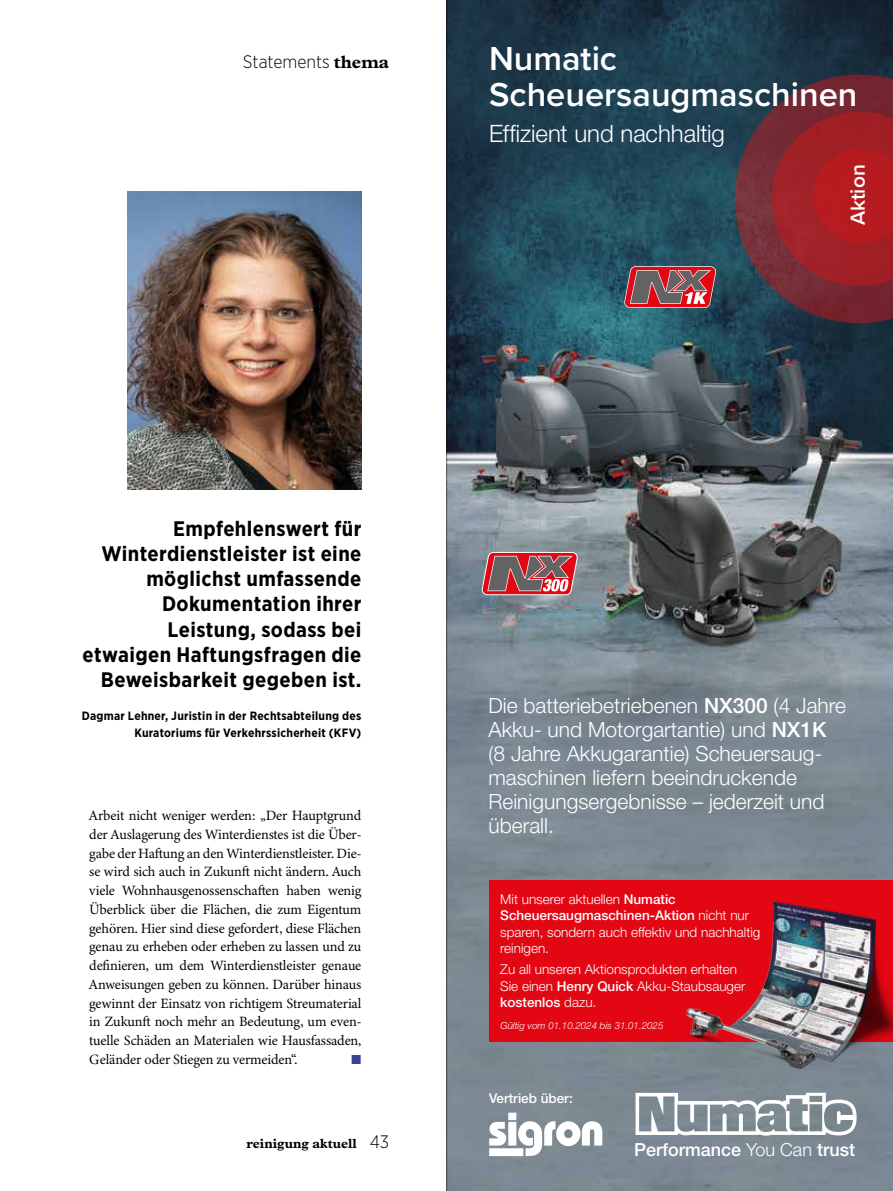
<style>
.page{position:relative;width:893px;height:1191px;background:#fff}
.page>*{position:absolute;margin:0;border:0;box-sizing:border-box;transform-origin:0 0}
.t1{font:600 34.5px/36px "Proxima Nova";color:#fff}
.t2{font:300 24px "Helvetica Neue LT Pro";letter-spacing:-.005em;color:#fff}
.t3{font:300 21px/24px "Helvetica Neue LT Pro";color:#fff}
.t4{font:700 21px/25.2px "Gotham Narrow";letter-spacing:.02em;color:#000;text-align:right}
.t5{font:600 21px "Proxima Nova";color:#fff}
.t6{font:500 18px "Helvetica Neue";color:#fff}
.t7{font:300 18px "Gotham Narrow";color:#000}
.t8{font:14.25px/18.8px "Minion 3";letter-spacing:-.01em;color:#000;text-align:justify}
.t9{font:300 13.5px/16.5px "Helvetica Neue LT Pro";color:#fff}
.t10{font:700 13.5px "Plantin MT Pro";color:#000}
.t11{font:500 13.5px "Helvetica Neue";color:#fff}
.t12{font:13.5px "Adobe Pi Std";color:#3b4395}
.t13{font:700 12px/16.5px "Gotham Narrow";letter-spacing:.02em;color:#000;text-align:right}
.t14{font:italic 300 9.75px "Helvetica Neue LT Pro";color:#fff}
.s1{font-family:"Plantin MT Pro";font-weight:700}
.s2{font-family:"Gotham Narrow";font-weight:300;font-size:18px}
.s3{font-weight:500}
.s4{font-weight:300}
</style>
<div class="page">
<img style="left:447px;top:0;width:446px;height:1191px">
<svg style="left:635px;top:1092px;width:222px;height:43px"></svg>
<svg style="left:489px;top:1112px;width:113px;height:44px"></svg>
<div style="left:489px;top:881px;width:404px;height:161px;background:#e30613"></div>
<img style="left:756px;top:901px;width:137px;height:171px">
<img style="left:679px;top:1000px;width:148px;height:75px">
<svg style="left:735px;top:75px;width:158px;height:248px"></svg>
<svg style="left:624px;top:266px;width:92px;height:42px"></svg>
<svg style="left:482px;top:552px;width:96px;height:43px"></svg>
<hr style="left:446px;top:0;width:1px;height:1191px;background:#000">
<img style="left:128px;top:191px;width:233px;height:298px">
<p class="t7" style="left:243px;top:51px;width:148px">Statements <span class="s1">thema</span></p>
<h1 class="t1" style="left:489px;top:39px;width:370px">Numatic<br>Scheuersaugmaschinen</h1>
<h2 class="t2" style="left:489px;top:119px;width:237px">Effizient und nachhaltig</h2>
<h3 class="t5" style="left:842px;top:225px;width:62px;rotate:-90deg">Aktion</h3>
<h3 class="t4" style="left:83px;top:515px;width:280px">Empfehlenswert für<br>Winterdienstleister ist eine möglichst umfassende<br>Dokumentation ihrer<br>Leistung, sodass bei etwaigen Haftungsfragen die<br>Beweisbarkeit gegeben ist.</h3>
<p class="t13" style="left:82px;top:707px;width:281px">Dagmar Lehner, Juristin in der Rechtsabteilung des<br>Kuratoriums für Verkehrssicherheit (KFV)</p>
<p class="t8" style="left:89px;top:806px;width:274px">Arbeit nicht weniger werden: „Der Hauptgrund der Auslagerung des Winterdienstes ist die Über&shy;gabe der Haftung an den Winterdienstleister. Die&shy;se wird sich auch in Zukunft nicht ändern. Auch viele Wohnhausgenossenschaften haben wenig Überblick über die Flächen, die zum Eigentum gehören. Hier sind diese gefordert, diese Flächen genau zu erheben oder erheben zu lassen und zu definieren, um dem Winterdienstleister genaue Anweisungen geben zu können. Darüber hinaus gewinnt der Einsatz von richtigem Streumaterial in Zukunft noch mehr an Bedeutung, um even&shy;tuelle Schäden an Materialen wie Hausfassaden, Geländer oder Stiegen zu vermeiden“.</p>
<p class="t12" style="left:351px;top:1052px;width:12px">■</p>
<p class="t10" style="left:246px;top:1135px;width:144px">reinigung aktuell <span class="s2">43</span></p>
<h3 class="t3" style="left:488px;top:692px;width:359px">Die batteriebetriebenen <span class="s3">NX300</span> (4 Jahre<br>Akku- und Motorgartantie) und <span class="s3">NX1K </span>(8 Jahre Akkugarantie) Scheuersaug&shy;maschinen liefern beeindruckende<br>Reinigungsergebnisse – jederzeit und überall.</h3>
<p class="t9" style="left:500px;top:890px;width:262px">Mit unserer aktuellen <span class="s3">Numatic<br>Scheuersaugmaschinen-Aktion</span> nicht nur sparen, sondern auch effektiv und nachhaltig reinigen.</p>
<p class="t9" style="left:500px;top:961px;width:247px">Zu all unseren Aktionsprodukten erhalten<br>Sie einen <span class="s3">Henry Quick</span> Akku-Staubsauger <span class="s3">kostenlos</span> dazu.</p>
<p class="t14" style="left:500px;top:1019px;width:164px">Gültig vom 01.10.2024 bis 31.01.2025</p>
<p class="t11" style="left:489px;top:1090px;width:85px">Vertrieb über:</p>
<p class="t6" style="left:634px;top:1138px;width:222px">Performance <span class="s4">You Can</span> trust</p>
</div>
